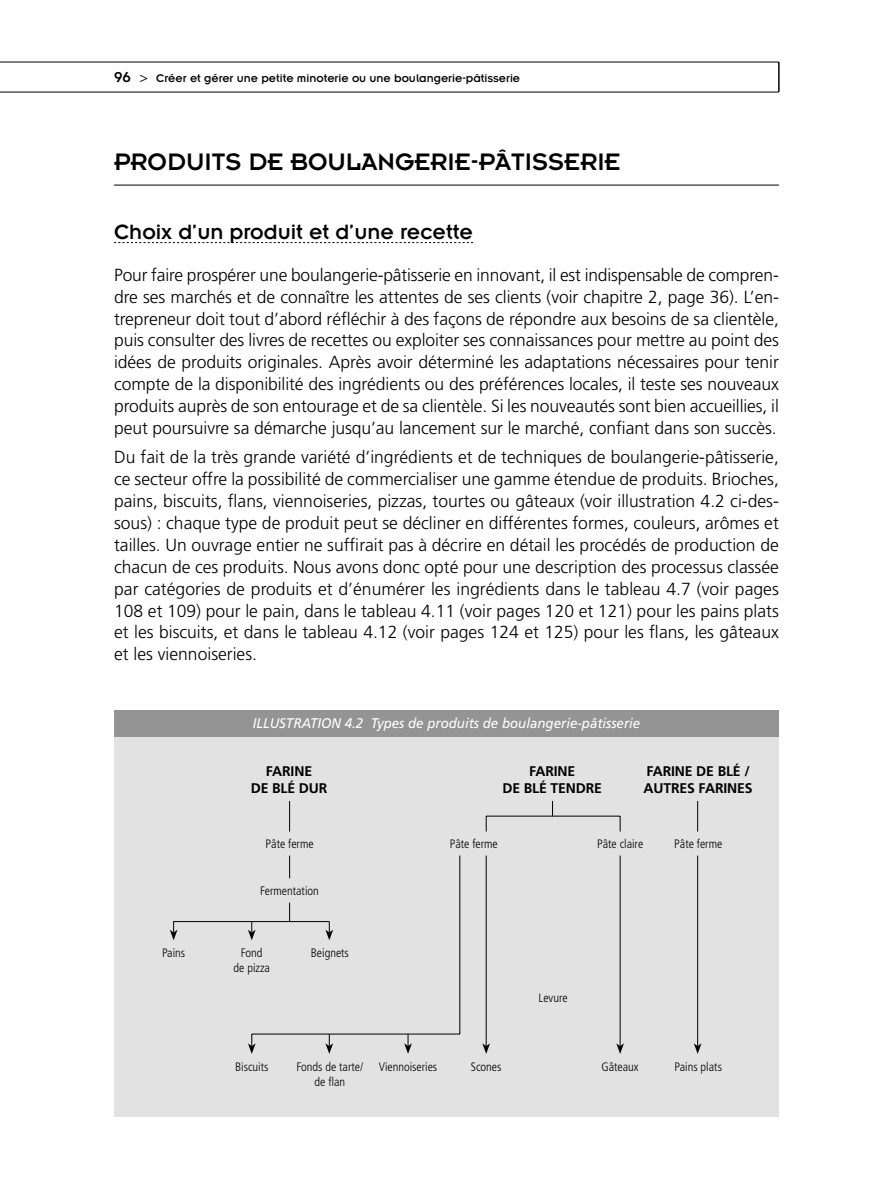
<style>
.page{position:relative;width:893px;height:1191px;background:#fff}
.page>*{position:absolute;margin:0;border:0;box-sizing:border-box;transform-origin:0 0}
.t1{font:26.25px "Insignia";color:#000}
.t2{font:22.75px "Insignia";color:#000}
.t3{font:300 17.5px/21.9px "Frutiger";color:#000;text-align:justify}
.t4{font:700 14px/17.5px "Frutiger";letter-spacing:-.01em;color:#000;text-align:center}
.t5{font:italic 14px "Frutiger";color:#fff;scale:.95 1}
.t6{font:300 condensed 12.25px/14.9px "Frutiger";color:#000;text-align:center}
.t7{font:12.25px "Insignia";color:#000}
.s1{font-size:15.75px}
.s2{font-family:"Frutiger";font-weight:300;font-size:14px}
</style>
<div class="page">
<hr style="left:0;top:62px;width:779px;height:1px;background:#000">
<hr style="left:0;top:92px;width:779px;height:1px;background:#000">
<div style="left:114px;top:735px;width:665px;height:381px;background:#e2e2e2"></div>
<div style="left:114px;top:710px;width:665px;height:26px;background:#949494"></div>
<hr style="left:289px;top:801px;width:1px;height:30px;background:#000">
<svg style="left:289px;top:855px;width:1px;height:23px"></svg>
<svg style="left:289px;top:902px;width:1px;height:19px"></svg>
<hr style="left:174px;top:921px;width:155px;height:1px;background:#000">
<svg style="left:170px;top:921px;width:7px;height:19px"></svg>
<svg style="left:248px;top:921px;width:8px;height:19px"></svg>
<svg style="left:325px;top:921px;width:8px;height:19px"></svg>
<hr style="left:697px;top:801px;width:1px;height:30px;background:#000">
<hr style="left:697px;top:855px;width:1px;height:191px;background:#000">
<svg style="left:694px;top:1043px;width:7px;height:11px"></svg>
<svg style="left:552px;top:801px;width:1px;height:15px"></svg>
<svg style="left:486px;top:817px;width:1px;height:14px"></svg>
<svg style="left:620px;top:816px;width:1px;height:15px"></svg>
<hr style="left:486px;top:816px;width:134px;height:1px;background:#000">
<hr style="left:620px;top:855px;width:1px;height:191px;background:#000">
<svg style="left:616px;top:1043px;width:8px;height:11px"></svg>
<hr style="left:486px;top:855px;width:1px;height:191px;background:#000">
<svg style="left:482px;top:1043px;width:8px;height:11px"></svg>
<hr style="left:459px;top:855px;width:1px;height:179px;background:#000">
<hr style="left:252px;top:1033px;width:208px;height:1px;background:#000">
<svg style="left:248px;top:1034px;width:8px;height:20px"></svg>
<svg style="left:325px;top:1034px;width:8px;height:20px"></svg>
<svg style="left:404px;top:1034px;width:8px;height:20px"></svg>
<hr style="left:779px;top:62px;width:1px;height:30px;background:#000">
<hr style="left:114px;top:185px;width:665px;height:1px;background:#000">
<svg style="left:114px;top:242px;width:359px;height:1px"></svg>
<p class="t7" style="left:114px;top:74px;width:408px"><span class="s1">96</span> <span class="s2">&gt;</span> Créer et gérer une petite minoterie ou une boulangerie-pâtisserie</p>
<h1 class="t1" style="left:114px;top:153px;width:508px">PRODUITS DE BOULANGERIE-PÂTISSERIE</h1>
<h2 class="t2" style="left:114px;top:225px;width:360px">Choix d’un produit et d’une recette</h2>
<p class="t3" style="left:114px;top:265px;width:666px">Pour faire prospérer une boulangerie-pâtisserie en innovant, il est indispensable de compren&shy;dre ses marchés et de connaître les attentes de ses clients (voir chapitre 2, page 36). L’en&shy;trepreneur doit tout d’abord réfléchir à des façons de répondre aux besoins de sa clientèle, puis consulter des livres de recettes ou exploiter ses connaissances pour mettre au point des idées de produits originales. Après avoir déterminé les adaptations nécessaires pour tenir compte de la disponibilité des ingrédients ou des préférences locales, il teste ses nouveaux produits auprès de son entourage et de sa clientèle. Si les nouveautés sont bien accueillies, il peut poursuivre sa démarche jusqu’au lancement sur le marché, confiant dans son succès.</p>
<p class="t3" style="left:114px;top:448px;width:666px">Du fait de la très grande variété d’ingrédients et de techniques de boulangerie-pâtisserie, ce secteur offre la possibilité de commercialiser une gamme étendue de produits. Brioches, pains, biscuits, flans, viennoiseries, pizzas, tourtes ou gâteaux (voir illustration 4.2 ci-des&shy;sous) : chaque type de produit peut se décliner en différentes formes, couleurs, arômes et tailles. Un ouvrage entier ne suffirait pas à décrire en détail les procédés de production de chacun de ces produits. Nous avons donc opté pour une description des processus classée par catégories de produits et d’énumérer les ingrédients dans le tableau 4.7 (voir pages 108 et 109) pour le pain, dans le tableau 4.11 (voir pages 120 et 121) pour les pains plats et les biscuits, et dans le tableau 4.12 (voir pages 124 et 125) pour les flans, les gâteaux et les viennoiseries.</p>
<p class="t5" style="left:253px;top:718px;width:409px">ILLUSTRATION 4.2 Types de produits de boulangerie-pâtisserie</p>
<p class="t4" style="left:251px;top:763px;width:78px">FARINE<br>DE BLÉ DUR</p>
<p class="t4" style="left:502px;top:763px;width:101px">FARINE<br>DE BLÉ TENDRE</p>
<p class="t4" style="left:644px;top:763px;width:110px;text-align:left">FARINE DE BLÉ /<br>AUTRES FARINES</p>
<p class="t6" style="left:266px;top:837px;width:50px">Pâte ferme</p>
<p class="t6" style="left:450px;top:837px;width:50px">Pâte ferme</p>
<p class="t6" style="left:597px;top:837px;width:48px">Pâte claire</p>
<p class="t6" style="left:674px;top:837px;width:50px">Pâte ferme</p>
<p class="t6" style="left:162px;top:946px;width:25px">Pains</p>
<p class="t6" style="left:260px;top:884px;width:60px">Fermentation</p>
<p class="t6" style="left:233px;top:946px;width:38px">Fond<br>de pizza</p>
<p class="t6" style="left:311px;top:946px;width:40px">Beignets</p>
<p class="t6" style="left:235px;top:1060px;width:35px">Biscuits</p>
<p class="t6" style="left:297px;top:1060px;width:68px">Fonds de tarte/ de flan</p>
<p class="t6" style="left:379px;top:1060px;width:60px">Viennoiseries</p>
<p class="t6" style="left:471px;top:1060px;width:32px">Scones</p>
<p class="t6" style="left:539px;top:991px;width:31px">Levure</p>
<p class="t6" style="left:601px;top:1060px;width:39px">Gâteaux</p>
<p class="t6" style="left:675px;top:1060px;width:49px">Pains plats</p>
</div>
